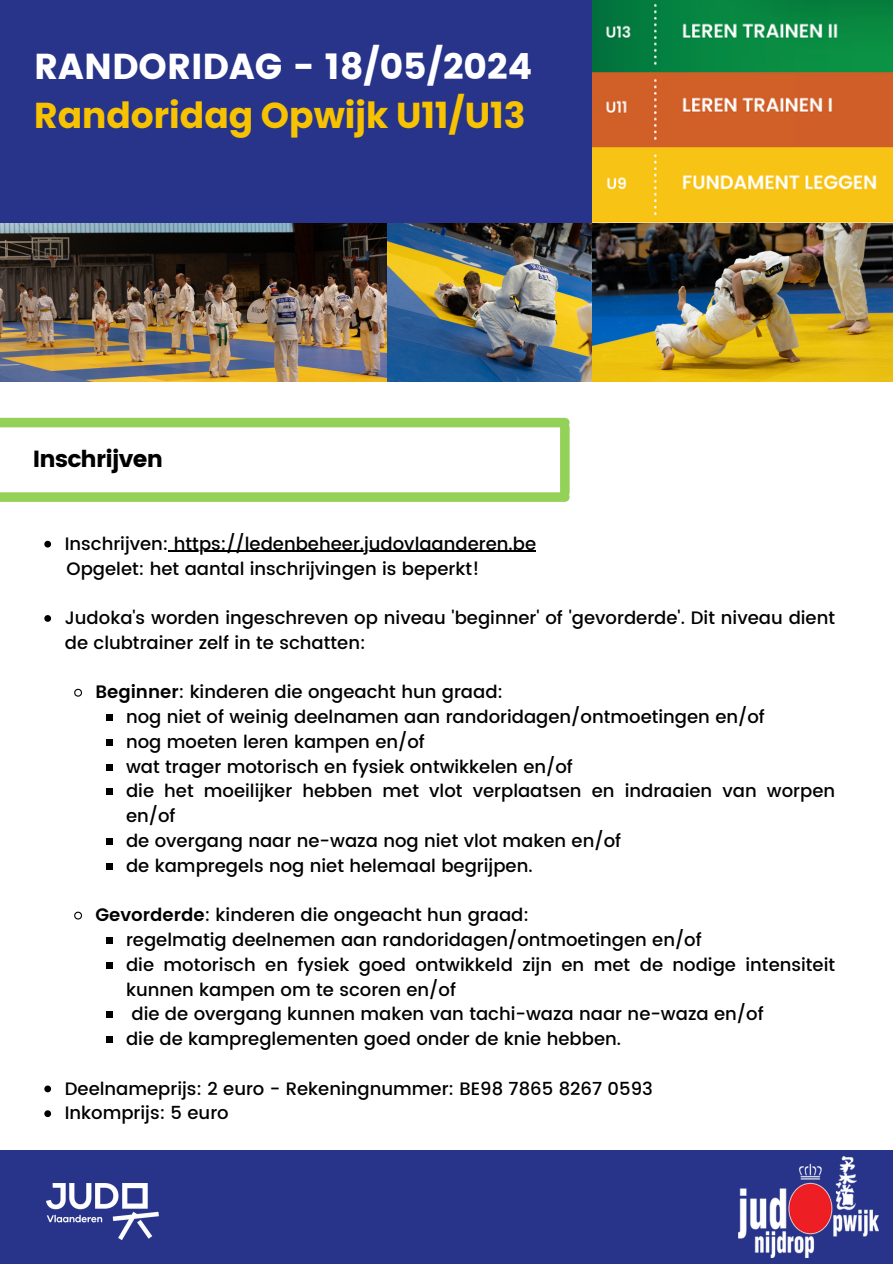
<style>
.page{position:relative;width:893px;height:1264px;background:#fff}
.page>*{position:absolute;margin:0;border:0;box-sizing:border-box;transform-origin:0 0}
.t1{font:700 36px "Poppins";color:#f7c200}
.t2{font:36px "Poppins";color:#fff}
.t3{font:23.25px "Poppins";letter-spacing:-.03em;color:#000}
.t4{font:500 18px/24.8px "Poppins";color:#000}
.s1{font-weight:600}
</style>
<div class="page">
<div style="left:0;top:0;width:892px;height:227px;background:#27348a"></div>
<div style="left:0;top:1150px;width:892px;height:113px;background:#27348a"></div>
<img style="left:46px;top:1183px;width:113px;height:56px">
<svg style="left:44px;top:541px;width:7px;height:6px"></svg>
<hr style="left:168px;top:551px;width:368px;height:1px;background:#000">
<svg style="left:44px;top:615px;width:7px;height:7px"></svg>
<svg style="left:74px;top:688px;width:8px;height:9px"></svg>
<div style="left:106px;top:714px;width:7px;height:7px;background:#000"></div>
<div style="left:106px;top:739px;width:7px;height:6px;background:#000"></div>
<div style="left:106px;top:763px;width:7px;height:7px;background:#000"></div>
<div style="left:106px;top:788px;width:7px;height:7px;background:#000"></div>
<div style="left:106px;top:838px;width:7px;height:6px;background:#000"></div>
<div style="left:106px;top:862px;width:7px;height:7px;background:#000"></div>
<svg style="left:74px;top:911px;width:8px;height:9px"></svg>
<div style="left:106px;top:937px;width:7px;height:6px;background:#000"></div>
<div style="left:106px;top:961px;width:7px;height:7px;background:#000"></div>
<div style="left:106px;top:1011px;width:7px;height:7px;background:#000"></div>
<div style="left:106px;top:1036px;width:7px;height:6px;background:#000"></div>
<svg style="left:44px;top:1085px;width:7px;height:7px"></svg>
<svg style="left:44px;top:1110px;width:7px;height:7px"></svg>
<div style="left:0;top:418px;width:565px;height:9px;background:#94d159"></div>
<div style="left:0;top:492px;width:565px;height:10px;background:#94d159"></div>
<div style="left:560px;top:427px;width:9px;height:65px;background:#94d159"></div>
<img style="left:592px;top:0;width:300px;height:223px">
<img style="left:0;top:223px;width:892px;height:159px">
<img style="left:738px;top:1156px;width:140px;height:100px">
<p class="t2" style="left:34px;top:46px;width:499px">RANDORIDAG - 18/05/2024</p>
<p class="t1" style="left:34px;top:90px;width:493px">Randoridag Opwijk U11/U13</p>
<p class="t3" style="left:33px;top:445px;width:132px">Inschrijven</p>
<p class="t4" style="left:65px;top:531px;width:473px">Inschrijven: https://ledenbeheer.judovlaanderen.be</p>
<p class="t4" style="left:67px;top:556px;width:414px">Opgelet: het aantal inschrijvingen is beperkt!</p>
<p class="t4" style="left:65px;top:605px;width:771px">Judoka's worden ingeschreven op niveau 'beginner' of 'gevorderde'. Dit niveau dient de clubtrainer zelf in te schatten:</p>
<p class="t4" style="left:95px;top:679px;width:409px"><span class="s1">Beginner</span>: kinderen die ongeacht hun graad:</p>
<p class="t4" style="left:126px;top:704px;width:640px">nog niet of weinig deelnamen aan randoridagen/ontmoetingen en/of</p>
<p class="t4" style="left:126px;top:729px;width:300px">nog moeten leren kampen en/of</p>
<p class="t4" style="left:126px;top:754px;width:448px">wat trager motorisch en fysiek ontwikkelen en/of</p>
<p class="t4" style="left:126px;top:778px;width:710px">die het moeilijker hebben met vlot verplaatsen en indraaien van worpen en/of</p>
<p class="t4" style="left:126px;top:828px;width:496px">de overgang naar ne-waza nog niet vlot maken en/of</p>
<p class="t4" style="left:126px;top:853px;width:408px">de kampregels nog niet helemaal begrijpen.</p>
<p class="t4" style="left:95px;top:902px;width:435px"><span class="s1">Gevorderde</span>: kinderen die ongeacht hun graad:</p>
<p class="t4" style="left:126px;top:927px;width:577px">regelmatig deelnemen aan randoridagen/ontmoetingen en/of</p>
<p class="t4" style="left:126px;top:952px;width:710px">die motorisch en fysiek goed ontwikkeld zijn en met de nodige intensiteit kunnen kampen om te scoren en/of</p>
<p class="t4" style="left:131px;top:1001px;width:633px">die de overgang kunnen maken van tachi-waza naar ne-waza en/of</p>
<p class="t4" style="left:126px;top:1026px;width:496px">die de kampreglementen goed onder de knie hebben.</p>
<p class="t4" style="left:65px;top:1075px;width:589px">Deelnameprijs: 2 euro - Rekeningnummer: BE98 7865 8267 0593</p>
<p class="t4" style="left:65px;top:1100px;width:165px">Inkomprijs: 5 euro</p>
</div>
